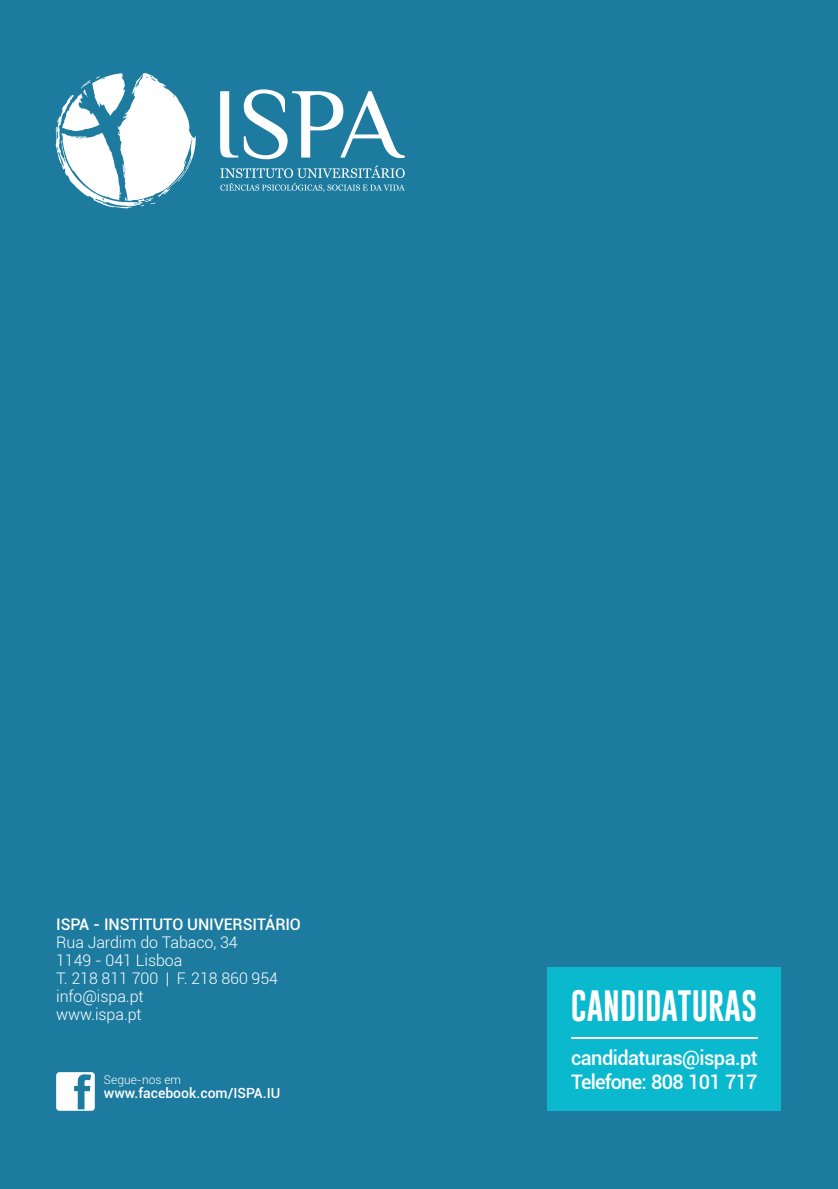
<style>
.page{position:relative;width:838px;height:1189px;background:#1c7b9f}
.page>*{position:absolute;margin:0;border:0;box-sizing:border-box;transform-origin:0 0}
.t1{font:32px "Gobold Lowplus";color:#fff}
.t2{font:500 20px "Roboto";letter-spacing:-.03em;color:#fff}
.t3{font:300 16px "Roboto";letter-spacing:-.005em;color:#fff}
.t4{font:500 16px/18px "Roboto";letter-spacing:-.005em;color:#fff}
.t5{font:500 14px "Roboto";color:#fff}
.t6{font:300 12px "Roboto";color:#fff}
.s1{font-weight:300}
</style>
<div class="page">
<svg style="left:56px;top:1072px;width:39px;height:38px"></svg>
<div style="left:547px;top:967px;width:234px;height:144px;background:#0bb9cf"></div>
<hr style="left:571px;top:1037px;width:187px;height:2px;background:#fff">
<svg style="left:220px;top:89px;width:185px;height:70px"></svg>
<svg style="left:220px;top:165px;width:185px;height:27px"></svg>
<svg style="left:56px;top:73px;width:140px;height:135px"></svg>
<p class="t4" style="left:56px;top:915px;width:246px">ISPA - INSTITUTO UNIVERSITÁRIO<br><span class="s1">Rua Jardim do Tabaco, 34</span></p>
<p class="t3" style="left:56px;top:949px;width:128px">1149 - 041 Lisboa</p>
<p class="t3" style="left:56px;top:967px;width:223px">T. 218 811 700 | F. 218 860 954</p>
<p class="t3" style="left:56px;top:985px;width:89px">info@ispa.pt</p>
<p class="t3" style="left:56px;top:1003px;width:87px">www.ispa.pt</p>
<p class="t6" style="left:104px;top:1071px;width:79px">Segue-nos em</p>
<p class="t5" style="left:104px;top:1083px;width:178px">www.facebook.com/ISPA.IU</p>
<p class="t1" style="left:571px;top:985px;width:188px">CANDIDATURAS</p>
<p class="t2" style="left:571px;top:1044px;width:188px">candidaturas@ispa.pt</p>
<p class="t2" style="left:571px;top:1068px;width:188px">Telefone: 808 101 717</p>
</div>
